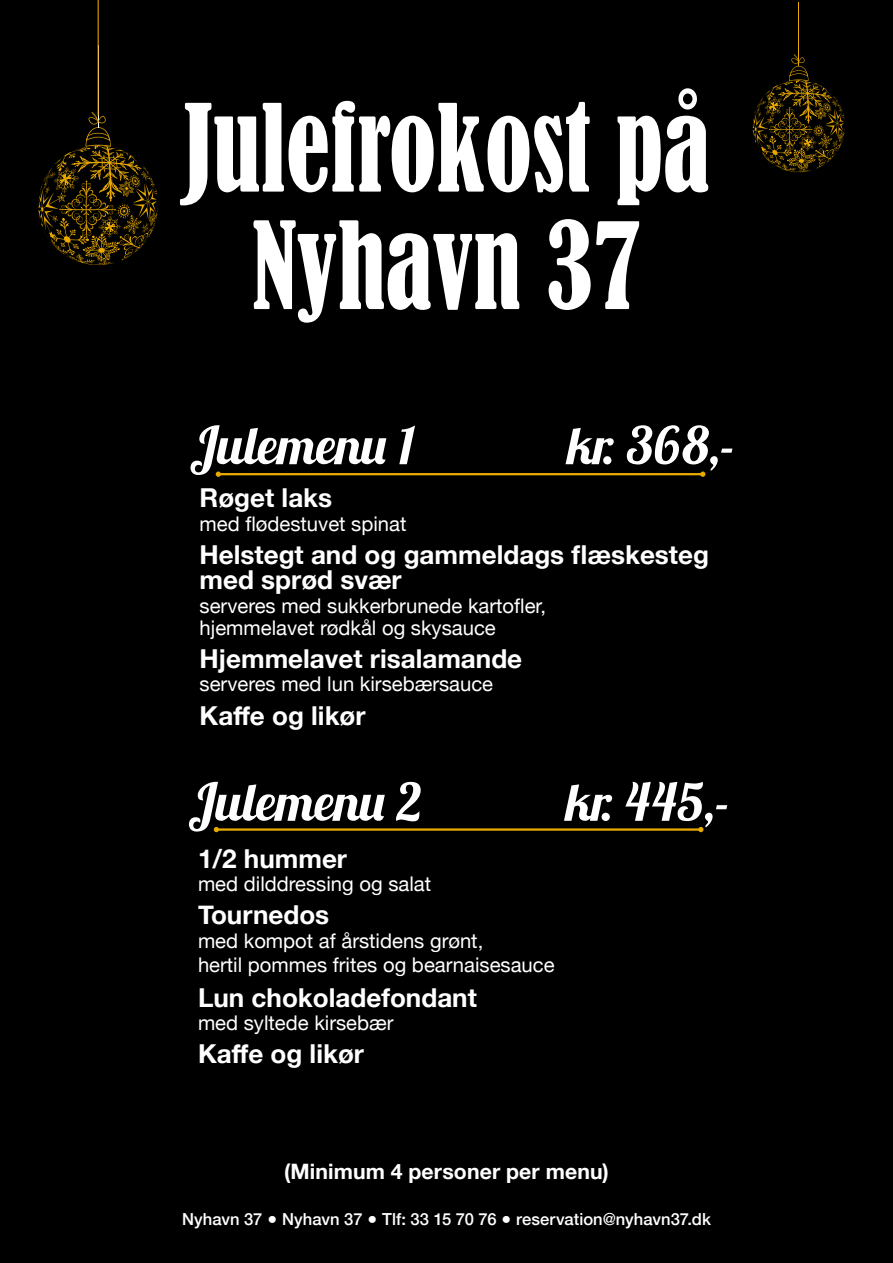
<style>
.page{position:relative;width:893px;height:1263px;background:#000}
.page>*{position:absolute;margin:0;border:0;box-sizing:border-box;transform-origin:0 0}
.t1{font:condensed 112.65px/117.4px "Bernard";color:#fff;text-align:center;scale:.87 1}
.t2{font:51.9px "Lobster 1.3";letter-spacing:.01em;color:#fff}
.t3{font:700 26.1px/25.5px "Helvetica Neue";color:#fff}
.t4{font:700 21.15px "Helvetica Neue";letter-spacing:.005em;color:#fff}
.t5{font:20.25px/21.8px "Helvetica Neue";color:#fff}
.t6{font:500 16.65px "Helvetica Neue";letter-spacing:.005em;color:#fff}
</style>
<div class="page">
<hr style="left:218px;top:473px;width:485px;height:2px;background:#e9aa00">
<svg style="left:215px;top:471px;width:457px;height:6px"></svg>
<svg style="left:700px;top:471px;width:5px;height:6px"></svg>
<svg style="left:213px;top:827px;width:491px;height:6px"></svg>
<hr style="left:799px;top:2px;width:1px;height:64px;background:#e9aa00">
<svg style="left:753px;top:54px;width:92px;height:118px"></svg>
<svg style="left:38px;top:112px;width:120px;height:153px"></svg>
<hr style="left:98px;top:0;width:1px;height:116px;background:#e9aa00">
<h1 class="t1" style="left:183px;top:91px;width:607px">Julefrokost på<br>Nyhavn 37</h1>
<h2 class="t2" style="left:190px;top:412px;width:227px">Julemenu 1</h2>
<h2 class="t2" style="left:568px;top:412px;width:169px">kr. 368,-</h2>
<p class="t3" style="left:200px;top:486px;width:134px">Røget laks</p>
<p class="t5" style="left:200px;top:514px;width:208px">med flødestuvet spinat</p>
<p class="t3" style="left:200px;top:542px;width:511px">Helstegt and og gammeldags flæskesteg med sprød svær</p>
<p class="t5" style="left:200px;top:596px;width:348px">serveres med sukkerbrunede kartofler, hjemmelavet rødkål og skysauce</p>
<p class="t3" style="left:200px;top:646px;width:324px">Hjemmelavet risalamande</p>
<p class="t5" style="left:200px;top:674px;width:295px">serveres med lun kirsebærsauce</p>
<p class="t3" style="left:200px;top:703px;width:168px">Kaffe og likør</p>
<h2 class="t2" style="left:188px;top:769px;width:236px">Julemenu 2</h2>
<h2 class="t2" style="left:566px;top:769px;width:165px">kr. 445,-</h2>
<p class="t3" style="left:198px;top:846px;width:151px">1/2 hummer</p>
<p class="t5" style="left:198px;top:874px;width:235px">med dilddressing og salat</p>
<p class="t3" style="left:198px;top:903px;width:133px">Tournedos</p>
<p class="t5" style="left:198px;top:930px;width:358px;line-height:23.5px">med kompot af årstidens grønt,<br>hertil pommes frites og bearnaisesauce</p>
<p class="t3" style="left:198px;top:985px;width:280px">Lun chokoladefondant</p>
<p class="t5" style="left:198px;top:1013px;width:197px">med syltede kirsebær</p>
<p class="t3" style="left:198px;top:1042px;width:168px">Kaffe og likør</p>
<p class="t4" style="left:284px;top:1154px;width:326px">(Minimum 4 personer per menu)</p>
<p class="t6" style="left:182px;top:1206px;width:530px">Nyhavn 37 ● Nyhavn 37 ● Tlf: 33 15 70 76 ● reservation@nyhavn37.dk</p>
</div>
